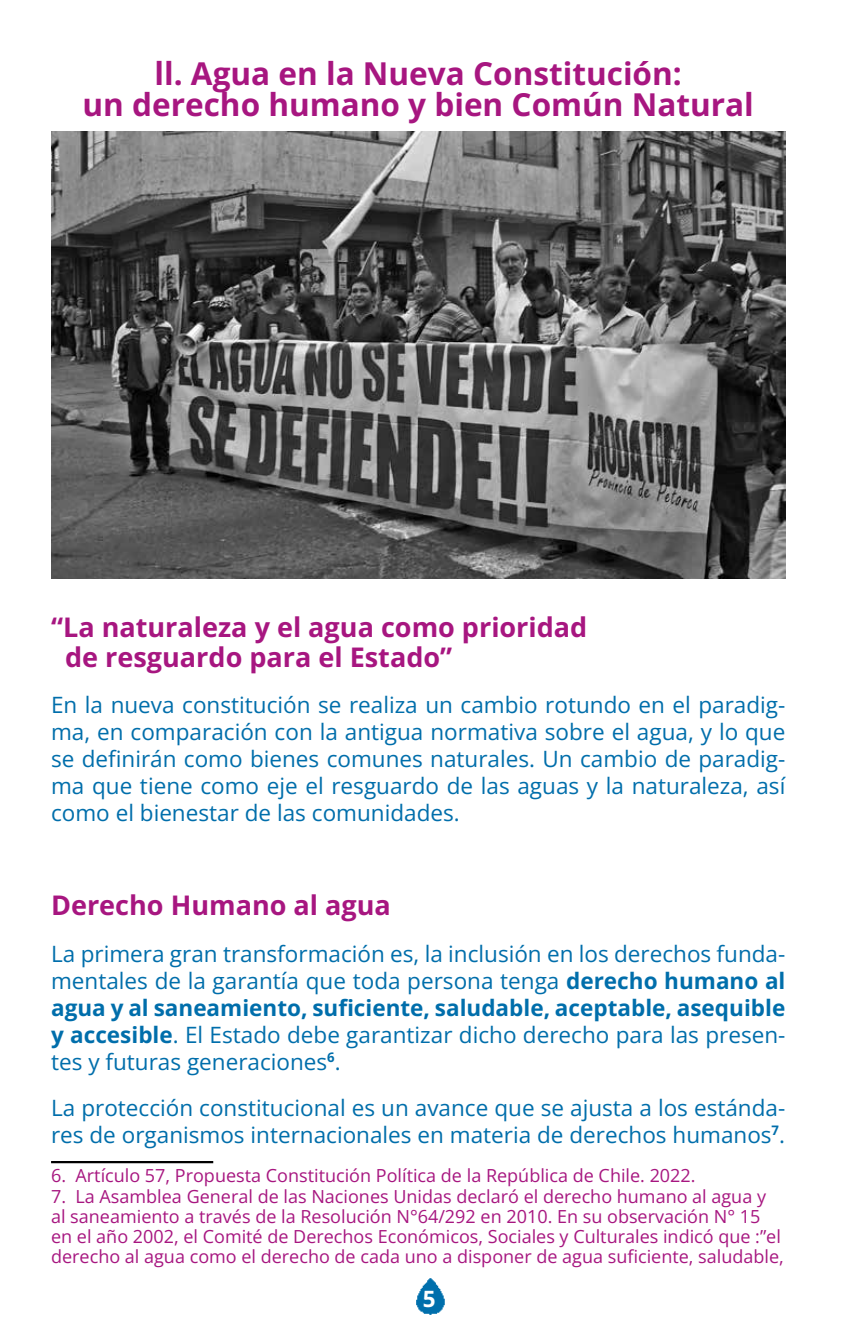
<style>
.page{position:relative;width:862px;height:1340px;background:#fff}
.page>*{position:absolute;margin:0;border:0;box-sizing:border-box;transform-origin:0 0}
.t1{font:31.5px/31.5px "Open Sans";color:#a71680;text-align:center}
.t2{font:27px/29.2px "Open Sans";color:#a71680}
.t3{font:22.5px/27px "Open Sans";color:#006eab;text-align:justify}
.t4{font:22.5px "Open Sans";color:#fff}
.t5{font:18px/20.2px "Open Sans";color:#a71680}
</style>
<div class="page">
<img style="left:416px;top:1278px;width:29px;height:37px">
<img style="left:51px;top:131px;width:733px;height:447px">
<hr style="left:51px;top:1160px;width:162px;height:3px;background:#000">
<h1 class="t1" style="left:82px;top:57px;width:672px">ll. Agua en la Nueva Constitución:<br>un derecho humano y bien Común Natural</h1>
<p class="t2" style="left:65px;top:612px;width:523px;text-indent:-14px">“La naturaleza y el agua como prioridad de resguardo para el Estado”</p>
<p class="t3" style="left:51px;top:690px;width:735px">En la nueva constitución se realiza un cambio rotundo en el paradig&shy;ma, en comparación con la antigua normativa sobre el agua, y lo que se definirán como bienes comunes naturales. Un cambio de paradig&shy;ma que tiene como eje el resguardo de las aguas y la naturaleza, así como el bienestar de las comunidades.</p>
<p class="t2" style="left:51px;top:890px;width:341px">Derecho Humano al agua</p>
<p class="t3" style="left:51px;top:939px;width:735px">La primera gran transformación es, la inclusión en los derechos funda&shy;mentales de la garantía que toda persona tenga derecho humano al agua y al saneamiento, suficiente, saludable, aceptable, asequible y accesible. El Estado debe garantizar dicho derecho para las presen&shy;tes y futuras generaciones<sup>6</sup>.</p>
<p class="t3" style="left:51px;top:1093px;width:735px">La protección constitucional es un avance que se ajusta a los estánda&shy;res de organismos internacionales en materia de derechos humanos<sup>7</sup>.</p>
<p class="t5" style="left:51px;top:1165px;width:645px">6. Artículo 57, Propuesta Constitución Política de la República de Chile. 2022.</p>
<p class="t5" style="left:51px;top:1185px;width:733px">7. La Asamblea General de las Naciones Unidas declaró el derecho humano al agua y al saneamiento a través de la Resolución N°64/292 en 2010. En su observación N° 15 en el año 2002, el Comité de Derechos Económicos, Sociales y Culturales indicó que :”el derecho al agua como el derecho de cada uno a disponer de agua suficiente, saludable,</p>
<p class="t4" style="left:422px;top:1282px;width:14px">5</p>
</div>
